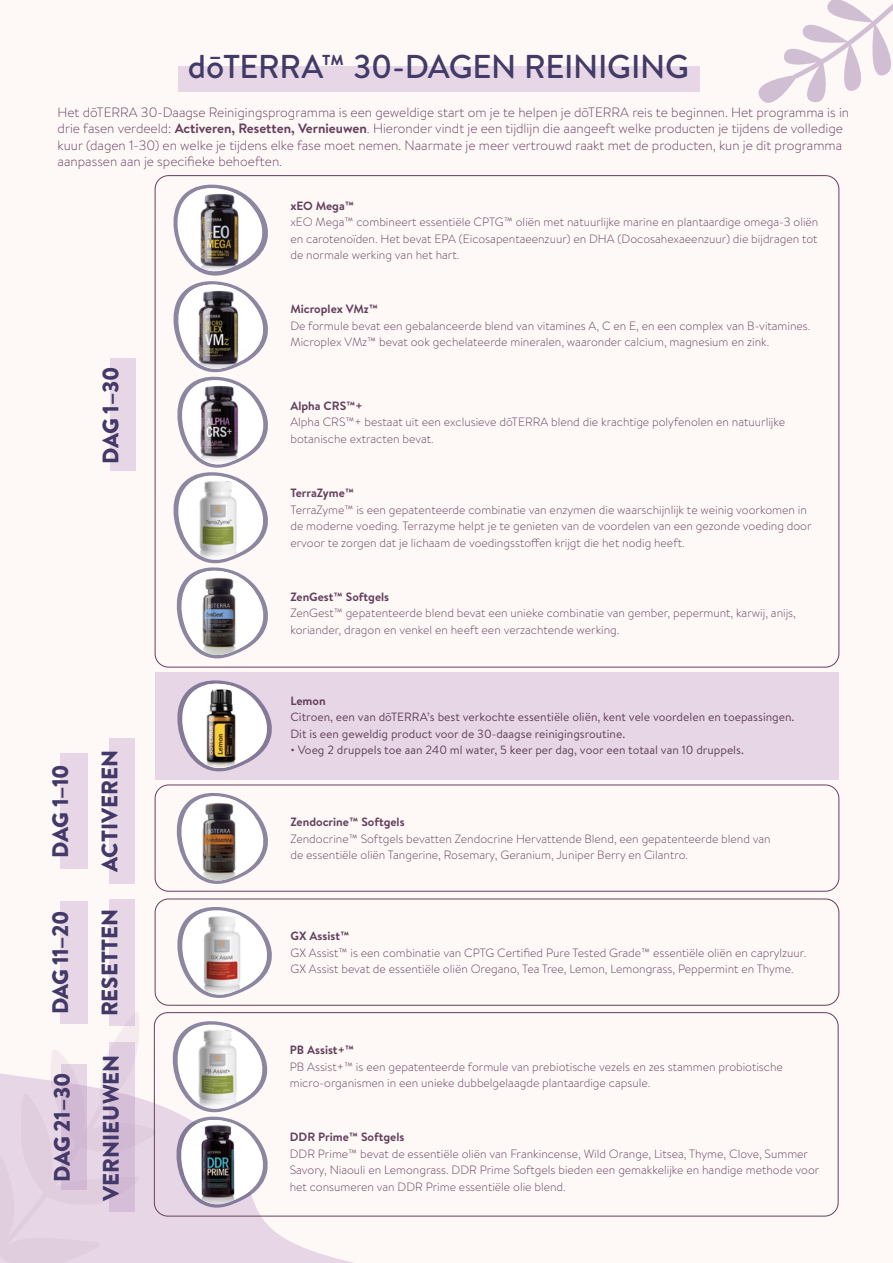
<style>
.page{position:relative;width:893px;height:1263px;background:#fef5f3}
.page>*{position:absolute;margin:0;border:0;box-sizing:border-box;transform-origin:0 0}
.t1{font:500 33px "Brandon Text";letter-spacing:-.01em;color:#423b67}
.t2{font:900 22.5px/49.1px "Brandon Text";color:#423968;text-align:center}
.t3{font:300 13.5px/16.2px "Brandon Text";color:#663f5d}
.t4{font:300 12px/16.5px "Brandon Text";color:#64405c}
.t5{font:12px/16.5px "Brandon Text";color:#64405c}
.t6{font:700 12px "Brandon Text";color:#64405c}
.s1{font-weight:700}
</style>
<div class="page">
<div style="left:155px;top:672px;width:684px;height:107px;background:#e7d7e6"></div>
<div style="left:178px;top:66px;width:521px;height:26px;background:#e7d7e6"></div>
<svg style="left:109px;top:982px;width:277px;height:281px"></svg>
<svg style="left:0;top:1010px;width:159px;height:253px"></svg>
<svg style="left:758px;top:0;width:135px;height:103px"></svg>
<svg style="left:173px;top:184px;width:95px;height:475px"></svg>
<img style="left:186px;top:571px;width:68px;height:86px">
<div style="left:155px;top:785px;width:684px;height:106px;border:1px solid #663f5d;border-radius:14px"></div>
<div style="left:155px;top:899px;width:684px;height:106px;border:1px solid #663f5d;border-radius:14px"></div>
<svg style="left:176px;top:907px;width:97px;height:92px"></svg>
<img style="left:202px;top:913px;width:40px;height:83px">
<div style="left:154px;top:1012px;width:684px;height:204px;border:1px solid #663f5d;border-radius:13px"></div>
<svg style="left:177px;top:680px;width:95px;height:92px"></svg>
<img style="left:205px;top:684px;width:31px;height:85px">
<svg style="left:176px;top:793px;width:92px;height:91px"></svg>
<img style="left:186px;top:796px;width:68px;height:86px">
<svg style="left:171px;top:1020px;width:98px;height:189px"></svg>
<img style="left:184px;top:1120px;width:66px;height:86px">
<div style="left:61px;top:753px;width:27px;height:116px;background:#e7d7e6"></div>
<div style="left:110px;top:738px;width:25px;height:146px;background:#e7d7e6"></div>
<div style="left:60px;top:901px;width:28px;height:123px;background:#e7d7e6"></div>
<div style="left:110px;top:899px;width:25px;height:127px;background:#e7d7e6"></div>
<svg style="left:62px;top:1064px;width:25px;height:125px;background:#d5bed7"></svg>
<svg style="left:110px;top:1042px;width:25px;height:170px;background:#d8c1d9"></svg>
<div style="left:110px;top:358px;width:26px;height:113px;background:#e7d7e6"></div>
<h1 class="t1" style="left:188px;top:43px;width:503px">dōTERRA™ 30-DAGEN REINIGING</h1>
<p class="t3" style="left:58px;top:104px;width:793px">Het dōTERRA 30-Daagse Reinigingsprogramma is een geweldige start om je te helpen je dōTERRA reis te beginnen. Het programma is in drie fasen verdeeld: <span class="s1">Activeren, Resetten, Vernieuwen</span>. Hieronder vindt je een tijdlijn die aangeeft welke producten je tijdens de volledige kuur (dagen 1-30) en welke je tijdens elke fase moet nemen. Naarmate je meer vertrouwd raakt met de producten, kun je dit programma aanpassen aan je specifieke behoeften.</p>
<p class="t6" style="left:290px;top:197px;width:65px">xEO Mega™</p>
<p class="t4" style="left:290px;top:213px;width:529px;text-align:justify">xEO Mega™ combineert essentiële CPTG™ oliën met natuurlijke marine en plantaardige omega-3 oliën en carotenoïden. Het bevat EPA (Eicosapentaeenzuur) en DHA (Docosahexaeenzuur) die bijdragen tot de normale werking van het hart.</p>
<h2 class="t2" style="left:86px;top:464px;width:98px;rotate:-90deg">DAG 1–30</h2>
<h2 class="t2" style="left:36px;top:872px;width:124px;rotate:-90deg">DAG 1–10<br>ACTIVEREN</h2>
<h2 class="t2" style="left:36px;top:1016px;width:109px;text-align:left;rotate:-90deg">DAG 11–20<br>RESETTEN</h2>
<h2 class="t2" style="left:37px;top:1201px;width:148px;rotate:-90deg">DAG 21–30<br>VERNIEUWEN</h2>
<p class="t6" style="left:290px;top:301px;width:89px">Microplex VMz™</p>
<p class="t4" style="left:290px;top:317px;width:521px">De formule bevat een gebalanceerde blend van vitamines A, C en E, en een complex van B-vitamines.<br>Microplex VMz™ bevat ook gechelateerde mineralen, waaronder calcium, magnesium en zink.</p>
<p class="t6" style="left:290px;top:397px;width:74px">Alpha CRS™+</p>
<p class="t4" style="left:290px;top:414px;width:496px">Alpha CRS™+ bestaat uit een exclusieve dōTERRA blend die krachtige polyfenolen en natuurlijke botanische extracten bevat.</p>
<p class="t6" style="left:290px;top:485px;width:65px">TerraZyme™</p>
<p class="t4" style="left:290px;top:501px;width:523px">TerraZyme™ is een gepatenteerde combinatie van enzymen die waarschijnlijk te weinig voorkomen in de moderne voeding. Terrazyme helpt je te genieten van de voordelen van een gezonde voeding door ervoor te zorgen dat je lichaam de voedingsstoffen krijgt die het nodig heeft.</p>
<p class="t6" style="left:290px;top:588px;width:100px">ZenGest™ Softgels</p>
<p class="t4" style="left:290px;top:604px;width:507px">ZenGest™ gepatenteerde blend bevat een unieke combinatie van gember, pepermunt, karwij, anijs, koriander, dragon en venkel en heeft een verzachtende werking.</p>
<p class="t6" style="left:290px;top:692px;width:37px">Lemon</p>
<p class="t5" style="left:290px;top:708px;width:505px">Citroen, een van dōTERRA’s best verkochte essentiële oliën, kent vele voordelen en toepassingen.<br>Dit is een geweldig product voor de 30-daagse reinigingsroutine.</p>
<p class="t5" style="left:290px;top:741px;width:455px">• Voeg 2 druppels toe aan 240 ml water, 5 keer per dag, voor een totaal van 10 druppels.</p>
<p class="t6" style="left:290px;top:814px;width:116px">Zendocrine™ Softgels</p>
<p class="t4" style="left:290px;top:830px;width:482px">Zendocrine™ Softgels bevatten Zendocrine Hervattende Blend, een gepatenteerde blend van de essentiële oliën Tangerine, Rosemary, Geranium, Juniper Berry en Cilantro.</p>
<p class="t6" style="left:290px;top:928px;width:60px">GX Assist™</p>
<p class="t4" style="left:290px;top:944px;width:517px">GX Assist™ is een combinatie van CPTG Certified Pure Tested Grade™ essentiële oliën en caprylzuur.<br>GX Assist bevat de essentiële oliën Oregano, Tea Tree, Lemon, Lemongrass, Peppermint en Thyme.</p>
<p class="t6" style="left:290px;top:1042px;width:66px">PB Assist+™</p>
<p class="t4" style="left:290px;top:1058px;width:495px">PB Assist+™ is een gepatenteerde formule van prebiotische vezels en zes stammen probiotische micro-organismen in een unieke dubbelgelaagde plantaardige capsule.</p>
<p class="t6" style="left:290px;top:1129px;width:116px">DDR Prime™ Softgels</p>
<p class="t4" style="left:290px;top:1145px;width:531px">DDR Prime™ bevat de essentiële oliën van Frankincense, Wild Orange, Litsea, Thyme, Clove, Summer<br>Savory, Niaouli en Lemongrass. DDR Prime Softgels bieden een gemakkelijke en handige methode voor het consumeren van DDR Prime essentiële olie blend.</p>
</div>
